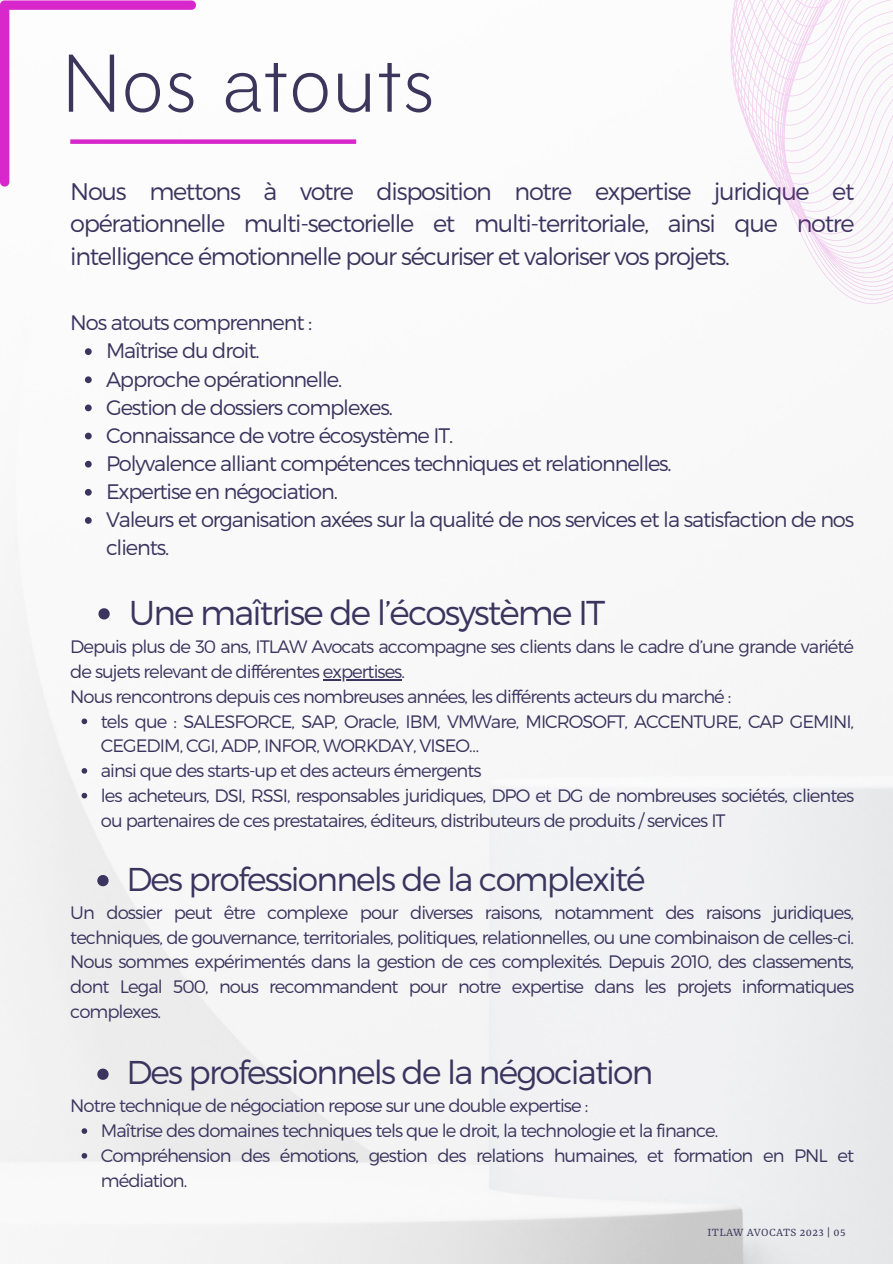
<style>
.page{position:relative;width:893px;height:1264px;background:#fff}
.page>*{position:absolute;margin:0;border:0;box-sizing:border-box;transform-origin:0 0}
.t1{font:300 76.2px "Amicale";color:#3c365c}
.t2{font:300 34.5px "Montserrat";letter-spacing:-.055em;color:#3b345e}
.t3{font:300 33px "Montserrat";letter-spacing:-.055em;color:#3b345e}
.t4{font:300 24px/32.7px "Montserrat";letter-spacing:-.055em;color:#3b345e;text-align:justify}
.t5{font:300 21px/28.2px "Montserrat";letter-spacing:-.055em;color:#3b345e}
.t6{font:300 18px/24.8px "Montserrat";letter-spacing:-.055em;color:#3b345e}
.t7{font:12.75px "Rasa";letter-spacing:.03em;color:#413b63}
</style>
<div class="page">
<img style="left:0;top:139px;width:892px;height:1124px">
<div style="left:70px;top:139px;width:286px;height:5px;background:#d827cb"></div>
<svg style="left:0;top:0;width:196px;height:186px"></svg>
<svg style="left:85px;top:348px;width:7px;height:7px"></svg>
<svg style="left:85px;top:376px;width:7px;height:7px"></svg>
<svg style="left:85px;top:404px;width:7px;height:7px"></svg>
<svg style="left:85px;top:432px;width:7px;height:7px"></svg>
<svg style="left:85px;top:461px;width:7px;height:6px"></svg>
<svg style="left:85px;top:489px;width:7px;height:6px"></svg>
<svg style="left:85px;top:517px;width:7px;height:7px"></svg>
<svg style="left:98px;top:608px;width:12px;height:11px"></svg>
<hr style="left:323px;top:679px;width:78px;height:1px;background:#3b345e">
<svg style="left:82px;top:718px;width:5px;height:6px"></svg>
<svg style="left:82px;top:768px;width:5px;height:5px"></svg>
<svg style="left:82px;top:792px;width:5px;height:6px"></svg>
<svg style="left:97px;top:875px;width:12px;height:11px"></svg>
<svg style="left:97px;top:1068px;width:12px;height:11px"></svg>
<svg style="left:82px;top:1128px;width:5px;height:5px"></svg>
<svg style="left:82px;top:1152px;width:5px;height:6px"></svg>
<svg style="left:530px;top:0;width:362px;height:398px"></svg>
<h1 class="t1" style="left:62px;top:55px;width:374px">Nos atouts</h1>
<h3 class="t4" style="left:70px;top:173px;width:785px">Nous mettons à votre disposition notre expertise juridique et opérationnelle multi-sectorielle et multi-territoriale, ainsi que notre intelligence émotionnelle pour sécuriser et valoriser vos projets.</h3>
<p class="t5" style="left:106px;top:307px;width:749px;text-indent:-36px">Nos atouts comprennent :<br>Maîtrise du droit.<br>Approche opérationnelle.<br>Gestion de dossiers complexes.<br>Connaissance de votre écosystème IT.<br>Polyvalence alliant compétences techniques et relationnelles.<br>Expertise en négociation.<br>Valeurs et organisation axées sur la qualité de nos services et la satisfaction de nos clients.</p>
<h2 class="t2" style="left:129px;top:590px;width:478px">Une maîtrise de l’écosystème IT</h2>
<p class="t6" style="left:70px;top:633px;width:785px">Depuis plus de 30 ans, ITLAW Avocats accompagne ses clients dans le cadre d’une grande variété de sujets relevant de différentes expertises.<br>Nous rencontrons depuis ces nombreuses années, les différents acteurs du marché :</p>
<p class="t6" style="left:101px;top:708px;width:754px">tels que : SALESFORCE, SAP, Oracle, IBM, VMWare, MICROSOFT, ACCENTURE, CAP GEMINI, CEGEDIM, CGI, ADP, INFOR, WORKDAY, VISEO…<br>ainsi que des starts-up et des acteurs émergents<br>les acheteurs, DSI, RSSI, responsables juridiques, DPO et DG de nombreuses sociétés, clientes ou partenaires de ces prestataires, éditeurs, distributeurs de produits / services IT</p>
<h3 class="t3" style="left:126px;top:857px;width:520px">Des professionnels de la complexité</h3>
<p class="t6" style="left:70px;top:899px;width:785px;text-align:justify">Un dossier peut être complexe pour diverses raisons, notamment des raisons juridiques, techniques, de gouvernance, territoriales, politiques, relationnelles, ou une combinaison de celles-ci.<br>Nous sommes expérimentés dans la gestion de ces complexités. Depuis 2010, des classements, dont Legal 500, nous recommandent pour notre expertise dans les projets informatiques complexes.</p>
<h3 class="t3" style="left:126px;top:1051px;width:528px">Des professionnels de la négociation</h3>
<p class="t6" style="left:101px;top:1092px;width:754px;text-indent:-31px">Notre technique de négociation repose sur une double expertise :<br>Maîtrise des domaines techniques tels que le droit, la technologie et la finance.<br>Compréhension des émotions, gestion des relations humaines, et formation en PNL et médiation.</p>
<p class="t7" style="left:707px;top:1226px;width:139px">ITLAW AVOCATS 2023 | 05</p>
</div>
